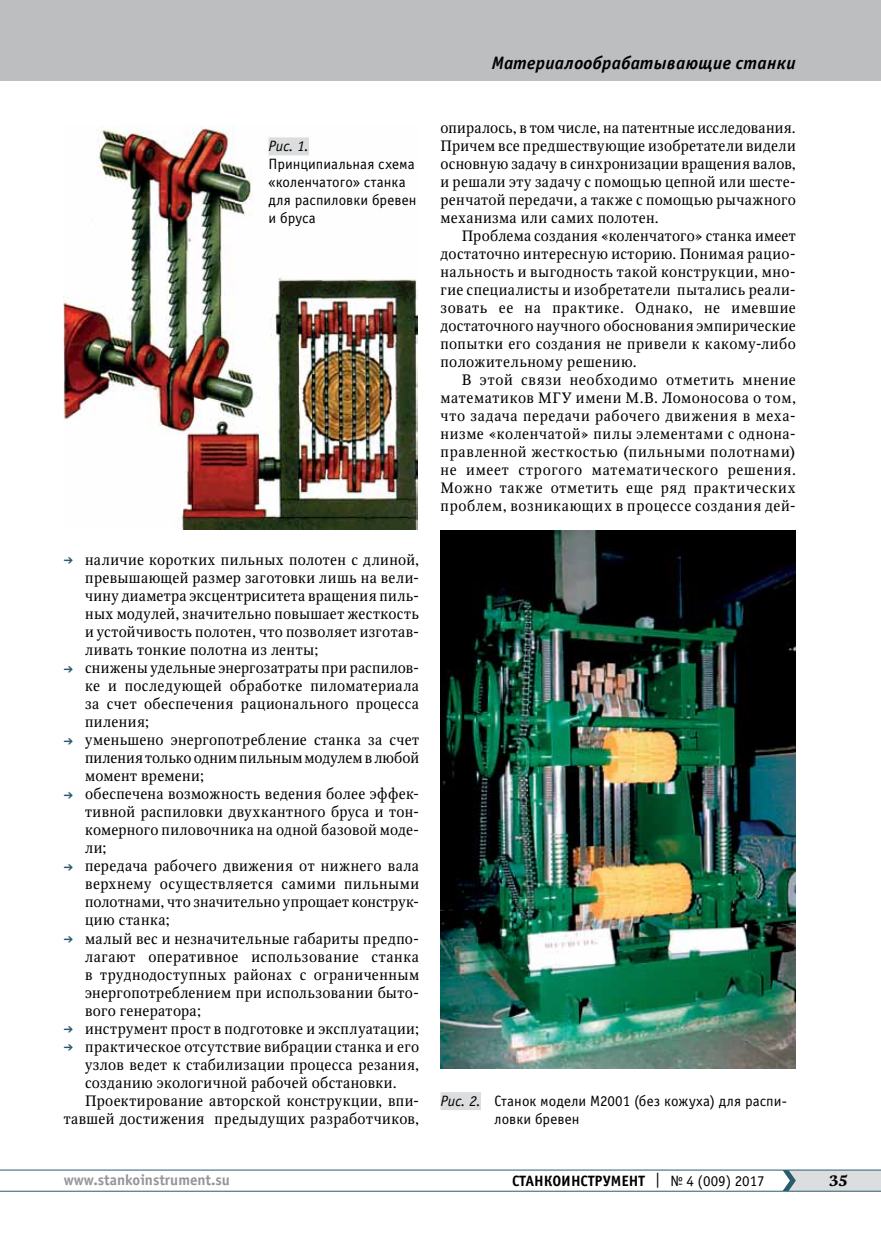
<style>
.page{position:relative;width:881px;height:1234px;background:#fff}
.page>*{position:absolute;margin:0;border:0;box-sizing:border-box;transform-origin:0 0}
.t1{font:italic 700 18px "Officina Sans C";letter-spacing:.015em;color:#000}
.t2{font:15px/18px "Octava";letter-spacing:.025em;color:#000;text-align:justify}
.t3{font:15px/18px "Officina Sans C";letter-spacing:.005em;color:#000}
.t4{font:700 15px "Officina Sans C";color:#000}
.t5{font:700 15px "Officina Sans C";color:#939598}
.t6{font:italic 15px "Officina Sans C";color:#000}
.t7{font:700 15px "Octava";color:#000}
.s1{color:#285b6e}
.s2{font-style:italic}
.s3{font-weight:400}
</style>
<div class="page">
<hr style="left:0;top:1190px;width:880px;height:1px;background:#285b6e">
<hr style="left:0;top:1169px;width:880px;height:1px;background:#285b6e">
<svg style="left:782px;top:1169px;width:98px;height:21px;background:#cbd1d4"></svg>
<div style="left:0;top:0;width:880px;height:81px;background:#bcbec0"></div>
<img style="left:64px;top:125px;width:353px;height:404px">
<div style="left:268px;top:137px;width:41px;height:18px;background:#dcddde"></div>
<img style="left:440px;top:530px;width:355px;height:537px">
<div style="left:440px;top:1091px;width:41px;height:18px;background:#dcddde"></div>
<p class="t6" style="left:268px;top:138px;width:42px">Рис. 1.</p>
<p class="t3" style="left:268px;top:155px;width:149px">Принципиальная схема «коленчатого» станка для распиловки бревен и бруса</p>
<p class="t2" style="left:85px;top:551px;width:335px;text-indent:-21px"><span class="s1">➔</span> наличие коротких пильных полотен с длиной, превышающей размер заготовки лишь на вели&shy;чину диаметра эксцентриситета вращения пиль&shy;ных модулей, значительно повышает жесткость и устойчивость полотен, что позволяет изготав&shy;ливать тонкие полотна из ленты;</p>
<p class="t2" style="left:85px;top:659px;width:335px;text-indent:-21px"><span class="s1">➔</span> снижены удельные энергозатраты при распилов&shy;ке и последующей обработке пиломатериала за счет обеспечения рационального процесса пиления;</p>
<p class="t2" style="left:85px;top:731px;width:335px;text-indent:-21px"><span class="s1">➔</span> уменьшено энергопотребление станка за счет пиления только одним пильным модулем в любой момент времени;</p>
<p class="t2" style="left:85px;top:785px;width:335px;text-indent:-21px"><span class="s1">➔</span> обеспечена возможность ведения более эффек&shy;тивной распиловки двухкантного бруса и тон&shy;комерного пиловочника на одной базовой моде&shy;ли;</p>
<p class="t2" style="left:85px;top:857px;width:335px;text-indent:-21px"><span class="s1">➔</span> передача рабочего движения от нижнего вала верхнему осуществляется самими пильными полотнами, что значительно упрощает конструк&shy;цию станка;</p>
<p class="t2" style="left:85px;top:929px;width:335px;text-indent:-21px"><span class="s1">➔</span> малый вес и незначительные габариты предпо&shy;лагают оперативное использование станка в труднодоступных районах с ограниченным энергопотреблением при использовании быто&shy;вого генератора;</p>
<p class="t2" style="left:64px;top:1019px;width:356px"><span class="s1">➔</span> инструмент прост в подготовке и эксплуатации;</p>
<p class="t2" style="left:64px;top:1037px;width:357px"><span class="s1">➔</span> практическое отсутствие вибрации станка и его</p>
<p class="t2" style="left:85px;top:1055px;width:335px">узлов ведет к стабилизации процесса резания,</p>
<p class="t2" style="left:85px;top:1073px;width:313px">созданию экологичной рабочей обстановки.</p>
<p class="t2" style="left:85px;top:1091px;width:335px">Проектирование авторской конструкции, впи-</p>
<p class="t2" style="left:64px;top:1109px;width:356px">тавшей достижения предыдущих разработчиков,</p>
<p class="t1" style="left:491px;top:53px;width:305px">Материалообрабатывающие станки</p>
<p class="t2" style="left:440px;top:119px;width:357px">опиралось, в том числе, на патентные исследования.<br>Причем все предшествующие изобретатели видели основную задачу в синхронизации вращения валов, и решали эту задачу с помощью цепной или шесте&shy;ренчатой передачи, а также с помощью рычажного механизма или самих полотен.</p>
<p class="t2" style="left:440px;top:227px;width:357px;text-align:left;text-indent:21px">Проблема создания «коленчатого» станка имеет достаточно интересную историю. Понимая рацио&shy;нальность и выгодность такой конструкции, мно&shy;гие специалисты и изобретатели пытались реали&shy;зовать ее на практике. Однако, не имевшие достаточного научного обоснования эмпирические попытки его создания не привели к какому-либо положительному решению.</p>
<p class="t2" style="left:440px;top:371px;width:357px;text-indent:21px">В этой связи необходимо отметить мнение математиков МГУ имени М.В. Ломоносова о том, что задача передачи рабочего движения в меха&shy;низме «коленчатой» пилы элементами с однона&shy;правленной жесткостью (пильными полотнами) не имеет строгого математического решения.<br>Можно также отметить еще ряд практических проблем, возникающих в процессе создания дей-</p>
<p class="t3" style="left:494px;top:1091px;width:294px;text-indent:-54px"><span class="s2">Рис. 2.</span> Станок модели М2001 (без кожуха) для распи&shy;ловки бревен</p>
<p class="t5" style="left:64px;top:1171px;width:168px">www.stankoinstrument.su</p>
<p class="t4" style="left:512px;top:1171px;width:254px">СТАНКОИНСТРУМЕНТ <span class="s3">| № 4 (009) 2017</span></p>
<p class="t7" style="left:828px;top:1170px;width:20px">35</p>
</div>
